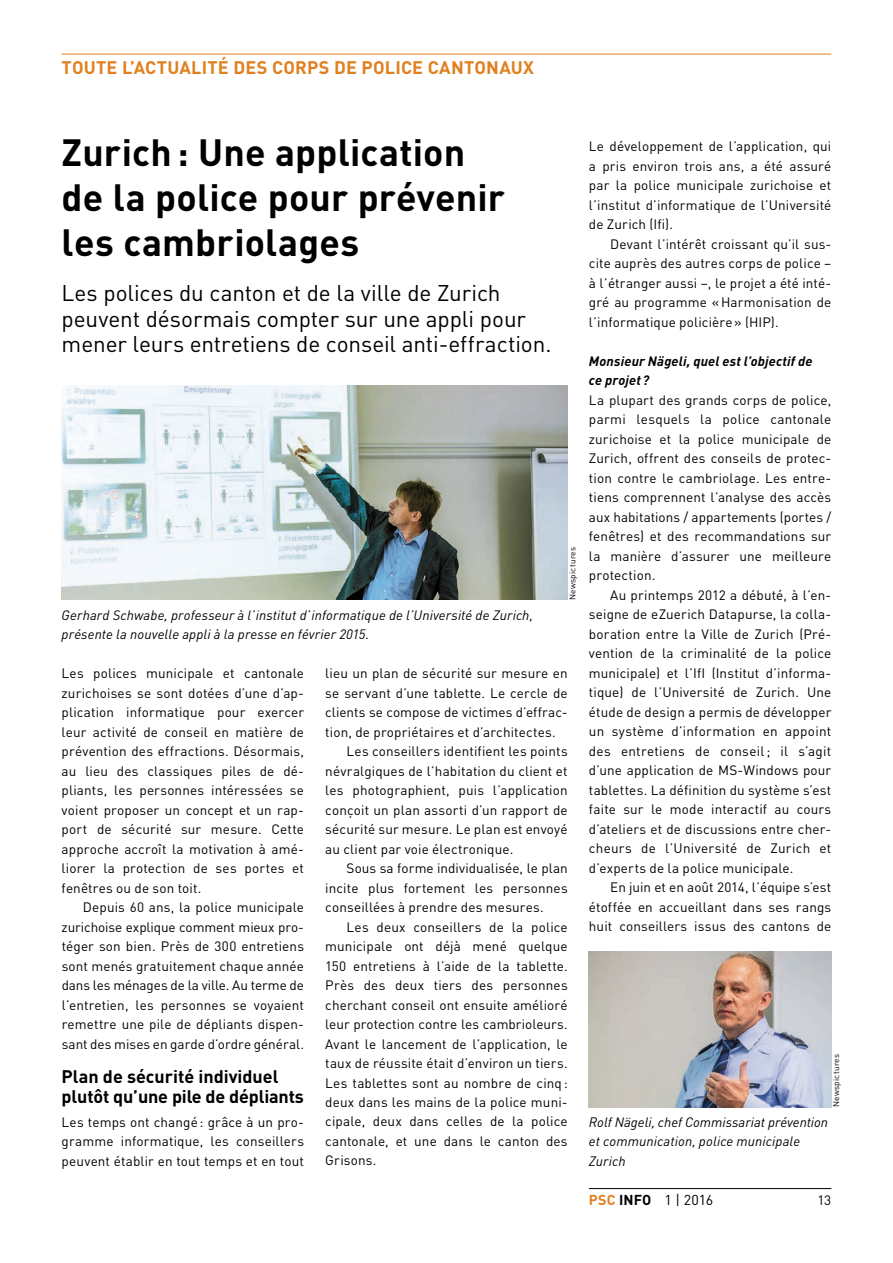
<style>
.page{position:relative;width:893px;height:1263px;background:#fff}
.page>*{position:absolute;margin:0;border:0;box-sizing:border-box;transform-origin:0 0}
.t1{font:700 37.5px/45px "DIN Weber";letter-spacing:.005em;color:#000}
.t2{font:22.5px/25.5px "DIN Weber";letter-spacing:-.005em;color:#000}
.t3{font:700 18px/19.5px "DIN Weber";letter-spacing:-.01em;color:#000}
.t4{font:700 18px "DIN Weber";letter-spacing:.01em;color:#e0801f}
.t5{font:14.25px "DIN Weber";color:#000}
.t6{font:13.5px/19.5px "DIN Weber";letter-spacing:.01em;color:#000;text-align:justify}
.t7{font:italic 13.5px/19.5px "DIN Weber";letter-spacing:.005em;color:#000}
.t8{font:italic 700 13.5px/19.5px "Din Weber";letter-spacing:.01em;color:#000}
.t9{font:8.25px "DIN Weber";letter-spacing:.03em;color:#000}
.s1{font-weight:700;color:#e0801f}
.s2{font-weight:700}
</style>
<div class="page">
<hr style="left:589px;top:1188px;width:242px;height:1px;background:#000">
<hr style="left:62px;top:54px;width:769px;height:1px;background:#e0801f">
<img style="left:589px;top:951px;width:242px;height:156px">
<img style="left:62px;top:386px;width:506px;height:214px">
<h3 class="t4" style="left:62px;top:55px;width:474px">Toute l’actualité des corps de police cantonaux</h3>
<h1 class="t1" style="left:62px;top:129px;width:445px">Zurich : Une application de la police pour prévenir les cambriolages</h1>
<h2 class="t2" style="left:62px;top:280px;width:491px">Les polices du canton et de la ville de Zurich peuvent désormais compter sur une appli pour mener leurs entretiens de conseil anti-effraction.</h2>
<p class="t7" style="left:62px;top:605px;width:473px">Gerhard Schwabe, professeur à l’institut d’informatique de l’Université de Zurich, présente la nouvelle appli à la presse en février 2015.</p>
<p class="t9" style="left:567px;top:600px;width:55px;rotate:-90deg">Newspictures</p>
<p class="t6" style="left:62px;top:663px;width:244px">Les polices municipale et cantonale zurichoises se sont dotées d’une d’ap&shy;plication informatique pour exercer leur activité de conseil en matière de prévention des effractions. Désormais, au lieu des classiques piles de dé&shy;pliants, les personnes intéressées se voient proposer un concept et un rap&shy;port de sécurité sur mesure. Cette approche accroît la motivation à amé&shy;liorer la protection de ses portes et fenêtres ou de son toit.</p>
<p class="t6" style="left:62px;top:897px;width:244px;text-indent:21px">Depuis 60 ans, la police municipale zurichoise explique comment mieux pro&shy;téger son bien. Près de 300 entretiens sont menés gratuitement chaque année dans les ménages de la ville. Au terme de l’entretien, les personnes se voyaient remettre une pile de dépliants dispen&shy;sant des mises en garde d’ordre général.</p>
<h3 class="t3" style="left:62px;top:1066px;width:244px">Plan de sécurité individuel plutôt qu’une pile de dépliants</h3>
<p class="t6" style="left:62px;top:1112px;width:244px">Les temps ont changé: grâce à un pro&shy;gramme informatique, les conseillers peuvent établir en tout temps et en tout</p>
<p class="t6" style="left:325px;top:663px;width:244px">lieu un plan de sécurité sur mesure en</p>
<p class="t6" style="left:325px;top:683px;width:244px">se servant d’une tablette. Le cercle de</p>
<p class="t6" style="left:325px;top:702px;width:244px">clients se compose de victimes d’effrac-</p>
<p class="t6" style="left:325px;top:722px;width:232px">tion, de propriétaires et d’architectes.</p>
<p class="t6" style="left:347px;top:741px;width:223px">Les conseillers identifient les points</p>
<p class="t6" style="left:325px;top:761px;width:244px">névralgiques de l’habitation du client et</p>
<p class="t6" style="left:325px;top:780px;width:244px">les photographient, puis l’application</p>
<p class="t6" style="left:325px;top:800px;width:244px">conçoit un plan assorti d’un rapport de</p>
<p class="t6" style="left:325px;top:819px;width:244px">sécurité sur mesure. Le plan est envoyé</p>
<p class="t6" style="left:325px;top:839px;width:190px">au client par voie électronique.</p>
<p class="t6" style="left:347px;top:858px;width:223px">Sous sa forme individualisée, le plan</p>
<p class="t6" style="left:325px;top:878px;width:244px">incite plus fortement les personnes</p>
<p class="t6" style="left:325px;top:897px;width:220px">conseillées à prendre des mesures.</p>
<p class="t6" style="left:347px;top:917px;width:223px">Les deux conseillers de la police</p>
<p class="t6" style="left:325px;top:936px;width:244px">municipale ont déjà mené quelque</p>
<p class="t6" style="left:325px;top:956px;width:244px">150 entretiens à l’aide de la tablette.</p>
<p class="t6" style="left:325px;top:975px;width:244px">Près des deux tiers des personnes</p>
<p class="t6" style="left:325px;top:995px;width:244px">cherchant conseil ont ensuite amélioré</p>
<p class="t6" style="left:325px;top:1014px;width:244px">leur protection contre les cambrioleurs.</p>
<p class="t6" style="left:325px;top:1034px;width:244px">Avant le lancement de l’application, le</p>
<p class="t6" style="left:325px;top:1053px;width:244px">taux de réussite était d’environ un tiers.</p>
<p class="t6" style="left:325px;top:1072px;width:244px">Les tablettes sont au nombre de cinq:</p>
<p class="t6" style="left:325px;top:1092px;width:244px">deux dans les mains de la police muni-</p>
<p class="t6" style="left:325px;top:1111px;width:244px">cipale, deux dans celles de la police</p>
<p class="t6" style="left:325px;top:1131px;width:244px">cantonale, et une dans le canton des</p>
<p class="t6" style="left:325px;top:1150px;width:53px">Grisons.</p>
<p class="t6" style="left:589px;top:136px;width:244px">Le développement de l’application, qui a pris environ trois ans, a été assuré par la police municipale zurichoise et l’institut d’informatique de l’Université de Zurich (Ifi).</p>
<p class="t6" style="left:589px;top:234px;width:244px;text-indent:21px">Devant l’intérêt croissant qu’il sus&shy;cite auprès des autres corps de police – à l’étranger aussi –, le projet a été inté&shy;gré au programme «Harmonisation de l’informatique policière» (HIP).</p>
<p class="t8" style="left:589px;top:351px;width:225px">Monsieur Nägeli, quel est l’objectif de ce projet ?</p>
<p class="t6" style="left:589px;top:390px;width:244px">La plupart des grands corps de police, parmi lesquels la police cantonale zurichoise et la police municipale de Zurich, offrent des conseils de protec&shy;tion contre le cambriolage. Les entre&shy;tiens comprennent l’analyse des accès aux habitations / appartements (portes / fenêtres) et des recommandations sur la manière d’assurer une meilleure protection.</p>
<p class="t6" style="left:589px;top:585px;width:244px;text-indent:21px">Au printemps 2012 a débuté, à l’en&shy;seigne de eZuerich Datapurse, la colla&shy;boration entre la Ville de Zurich (Pré&shy;vention de la criminalité de la police municipale) et l’IfI (Institut d’informa&shy;tique) de l’Université de Zurich. Une étude de design a permis de développer un système d’information en appoint des entretiens de conseil; il s’agit d’une application de MS-Windows pour tablettes. La définition du système s’est faite sur le mode interactif au cours d’ateliers et de discussions entre cher&shy;cheurs de l’Université de Zurich et d’experts de la police municipale.</p>
<p class="t6" style="left:589px;top:877px;width:244px;text-indent:21px">En juin et en août 2014, l’équipe s’est étoffée en accueillant dans ses rangs huit conseillers issus des cantons de</p>
<p class="t9" style="left:831px;top:1107px;width:55px;rotate:-90deg">Newspictures</p>
<p class="t7" style="left:589px;top:1112px;width:241px">Rolf Nägeli, chef Commissariat prévention et communication, police municipale<br>Zurich</p>
<p class="t5" style="left:589px;top:1190px;width:126px"><span class="s1">PSC</span> <span class="s2">info</span> 1 | 2016</p>
<p class="t6" style="left:817px;top:1190px;width:15px">13</p>
</div>
